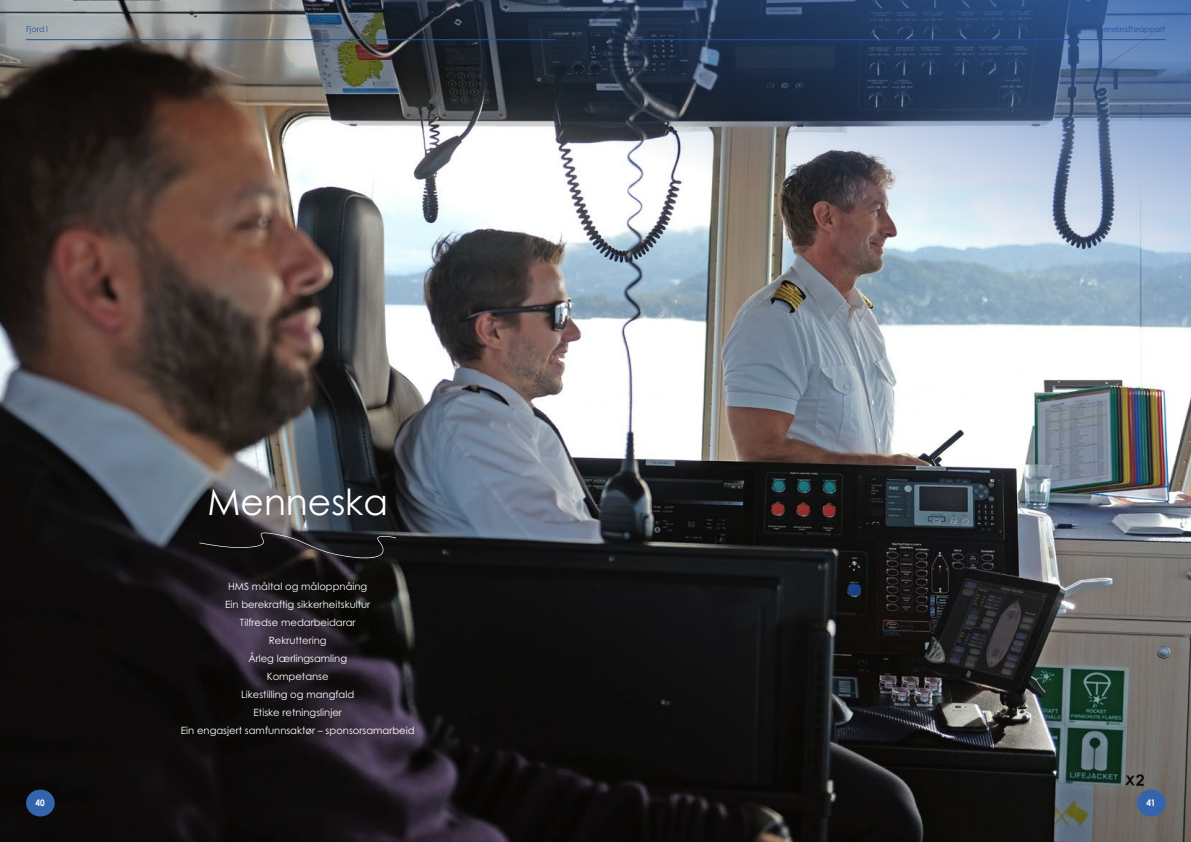
<style>
.page{position:relative;width:1191px;height:842px;background:#fff}
.page>*{position:absolute;margin:0;border:0;box-sizing:border-box;transform-origin:0 0}
.t1{font:36px "Century Gothic";color:#fff}
.t2{font:10px/18px "Century Gothic Pro";color:#fff;text-align:center}
.t3{font:700 9px "Century Gothic Pro";color:#fff;scale:.92 1}
.t4{font:8px "Century Gothic Pro";color:#25509f}
</style>
<div class="page">
<img style="left:0;top:0;width:1191px;height:842px">
<img style="left:125px;top:0;width:1066px;height:427px">
<svg style="left:199px;top:532px;width:197px;height:30px;background:#1e1c1e"></svg>
<div style="left:26px;top:789px;width:29px;height:27px;background:#3464ae;border-radius:50%"></div>
<div style="left:1137px;top:789px;width:28px;height:27px;background:#3464ae;border-radius:50%"></div>
<hr style="left:26px;top:39px;width:530px;height:1px;background:#25509f">
<hr style="left:636px;top:39px;width:529px;height:1px;background:#25509f">
<p class="t4" style="left:26px;top:24px;width:25px">Fjord1</p>
<p class="t4" style="left:1098px;top:24px;width:68px">Berekraftsrapport</p>
<h1 class="t1" style="left:207px;top:476px;width:182px">Menneska</h1>
<p class="t2" style="left:181px;top:578px;width:235px">HMS måltal og måloppnåing<br>Ein berekraftig sikkerheitskultur<br>Tilfredse medarbeidarar<br>Rekruttering<br>Årleg lærlingsamling<br>Kompetanse<br>Likestilling og mangfald<br>Etiske retningslinjer<br>Ein engasjert samfunnsaktør – sponsorsamarbeid</p>
<p class="t3" style="left:35px;top:797px;width:12px">40</p>
<p class="t3" style="left:1146px;top:797px;width:12px">41</p>
</div>
